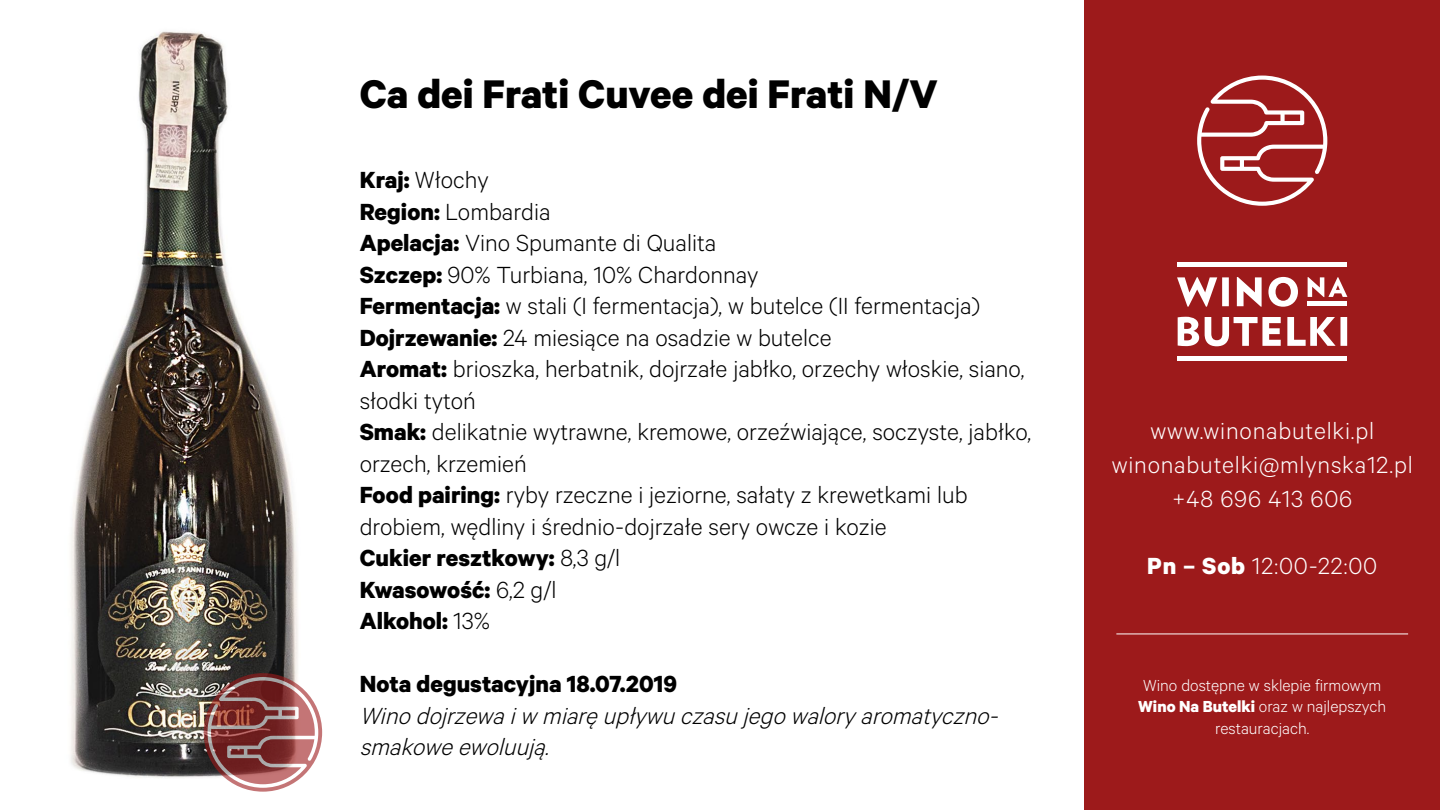
<style>
.page{position:relative;width:1440px;height:810px;background:#fff}
.page>*{position:absolute;margin:0;border:0;box-sizing:border-box;transform-origin:0 0}
.t1{font:700 45px "Calibre";color:#000}
.t2{font:300 26.25px/31.5px "Calibre";color:#000}
.t3{font:300 26.25px/33.8px "Calibre";letter-spacing:.03em;color:#fff;text-align:center}
.t4{font:italic 300 26.25px/31.5px "Calibre";color:#000}
.t5{font:700 26.25px "Calibre";color:#000}
.t6{font:300 18px/21.6px "Calibre";color:#fff;text-align:center}
.s1{font-weight:700}
</style>
<div class="page">
<img style="left:70px;top:31px;width:253px;height:760px">
<svg style="left:204px;top:673px;width:118px;height:119px"></svg>
<svg style="left:208px;top:677px;width:110px;height:111px;background:#9f6969"></svg>
<div style="left:1084px;top:0;width:356px;height:810px;background:#9d1a1b"></div>
<hr style="left:1116px;top:634px;width:292px;height:1px;background:#fff">
<svg style="left:1197px;top:76px;width:130px;height:130px"></svg>
<svg style="left:1178px;top:317px;width:169px;height:29px"></svg>
<svg style="left:1177px;top:277px;width:85px;height:30px"></svg>
<svg style="left:1308px;top:277px;width:39px;height:20px"></svg>
<svg style="left:1268px;top:277px;width:30px;height:30px"></svg>
<hr style="left:1308px;top:302px;width:39px;height:4px;background:#fff">
<div style="left:1178px;top:356px;width:169px;height:5px;background:#fff"></div>
<div style="left:1178px;top:262px;width:169px;height:5px;background:#fff"></div>
<h1 class="t1" style="left:360px;top:66px;width:580px">Ca dei Frati Cuvee dei Frati N/V</h1>
<p class="t2" style="left:360px;top:163px;width:673px"><span class="s1">Kraj:</span> Włochy<br><span class="s1">Region:</span> Lombardia<br><span class="s1">Apelacja:</span> Vino Spumante di Qualita<br><span class="s1">Szczep:</span> 90% Turbiana, 10% Chardonnay<br><span class="s1">Fermentacja:</span> w stali (I fermentacja), w butelce (II fermentacja)<br><span class="s1">Dojrzewanie:</span> 24 miesiące na osadzie w butelce<br><span class="s1">Aromat:</span> brioszka, herbatnik, dojrzałe jabłko, orzechy włoskie, siano, słodki tytoń<br><span class="s1">Smak:</span> delikatnie wytrawne, kremowe, orzeźwiające, soczyste, jabłko, orzech, krzemień<br><span class="s1">Food pairing:</span> ryby rzeczne i jeziorne, sałaty z krewetkami lub drobiem, wędliny i średnio-dojrzałe sery owcze i kozie<br><span class="s1">Cukier resztkowy:</span> 8,3 g/l<br><span class="s1">Kwasowość:</span> 6,2 g/l<br><span class="s1">Alkohol:</span> 13%</p>
<p class="t5" style="left:360px;top:668px;width:319px">Nota degustacyjna 18.07.2019</p>
<p class="t4" style="left:360px;top:698px;width:646px">Winodojrzewaiw miaręupływuczasujegowaloryaromatyczno&shy;smakoweewoluują.</p>
<p class="t3" style="left:1112px;top:413px;width:303px">www.winonabutelki.pl winonabutelki@mlynska12.pl +48 696 413 606</p>
<p class="t3" style="left:1147px;top:548px;width:232px"><span class="s1">Pn – Sob</span> 12:00-22:00</p>
<p class="t6" style="left:1138px;top:674px;width:250px">Wino dostępne w sklepie firmowym<br><span class="s1">Wino Na Butelki</span> oraz w najlepszych restauracjach.</p>
</div>
